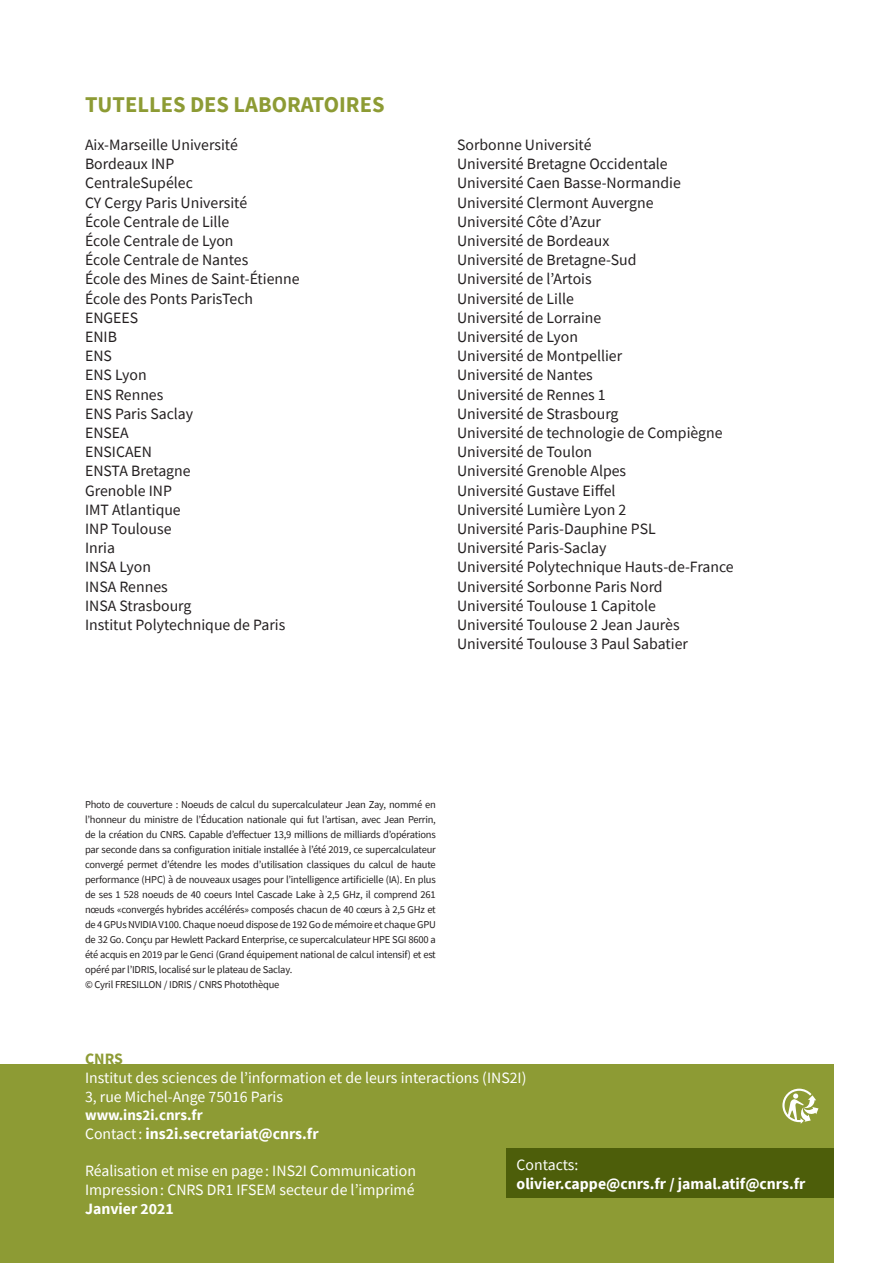
<style>
.page{position:relative;width:893px;height:1263px;background:#fff}
.page>*{position:absolute;margin:0;border:0;box-sizing:border-box;transform-origin:0 0}
.t1{font:700 22.5px "Source Sans Pro";color:#8d9b34}
.t2{font:15.75px/19.2px "Source Sans Pro";color:#231f20}
.t3{font:15.75px/18.9px "Source Sans Pro";color:#fff}
.t4{font:700 15.75px "Source Sans Pro";color:#fff}
.t5{font:700 15.75px "Source Sans Pro";color:#8d9b34}
.t6{font:700 15px "Source Sans Pro";color:#fff}
.t7{font:10.5px/15px "Source Sans Pro";letter-spacing:-.02em;color:#231f20}
.s1{font-weight:400}
</style>
<div class="page">
<div style="left:0;top:1064px;width:833px;height:199px;background:#8d9b34"></div>
<svg style="left:782px;top:1089px;width:36px;height:35px"></svg>
<div style="left:506px;top:1148px;width:327px;height:50px;background:#4d5e0a"></div>
<h1 class="t1" style="left:85px;top:89px;width:301px">TUTELLES DES LABORATOIRES</h1>
<p class="t2" style="left:85px;top:135px;width:216px">Aix-Marseille Université<br>Bordeaux INP<br>CentraleSupélec<br>CY Cergy Paris Université<br>École Centrale de Lille<br>École Centrale de Lyon<br>École Centrale de Nantes<br>École des Mines de Saint-Étienne<br>École des Ponts ParisTech<br>ENGEES<br>ENIB<br>ENS<br>ENS Lyon<br>ENS Rennes<br>ENS Paris Saclay<br>ENSEA<br>ENSICAEN<br>ENSTA Bretagne<br>Grenoble INP<br>IMT Atlantique<br>INP Toulouse<br>Inria<br>INSA Lyon<br>INSA Rennes<br>INSA Strasbourg<br>Institut Polytechnique de Paris</p>
<p class="t2" style="left:457px;top:135px;width:278px">Sorbonne Université<br>Université Bretagne Occidentale<br>Université Caen Basse-Normandie<br>Université Clermont Auvergne<br>Université Côte d’Azur<br>Université de Bordeaux<br>Université de Bretagne-Sud<br>Université de l’Artois<br>Université de Lille<br>Université de Lorraine<br>Université de Lyon<br>Université de Montpellier<br>Université de Nantes<br>Université de Rennes 1<br>Université de Strasbourg<br>Université de technologie de Compiègne<br>Université de Toulon<br>Université Grenoble Alpes<br>Université Gustave Eiffel<br>Université Lumière Lyon 2<br>Université Paris-Dauphine PSL<br>Université Paris-Saclay<br>Université Polytechnique Hauts-de-France<br>Université Sorbonne Paris Nord<br>Université Toulouse 1 Capitole<br>Université Toulouse 2 Jean Jaurès<br>Université Toulouse 3 Paul Sabatier</p>
<p class="t7" style="left:85px;top:797px;width:352px">Photo de couverture : Noeuds de calcul du supercalculateur Jean Zay, nommé en l’honneur du ministre de l’Éducation nationale qui fut l’artisan, avec Jean Perrin, de la création du CNRS. Capable d’effectuer 13,9 millions de milliards d’opérations par seconde dans sa configuration initiale installée à l’été 2019, ce supercalculateur convergé permet d’étendre les modes d’utilisation classiques du calcul de haute performance (HPC) à de nouveaux usages pour l’intelligence artificielle (IA). En plus de ses 1 528 noeuds de 40 coeurs Intel Cascade Lake à 2,5 GHz, il comprend 261 nœuds «convergés hybrides accélérés» composés chacun de 40 cœurs à 2,5 GHz et de 4 GPUs NVIDIA V100. Chaque noeud dispose de 192 Go de mémoire et chaque GPU de 32 Go. Conçu par Hewlett Packard Enterprise, ce supercalculateur HPE SGI 8600 a été acquis en 2019 par le Genci (Grand équipement national de calcul intensif) et est opéré par l’IDRIS, localisé sur le plateau de Saclay.<br>© Cyril FRESILLON / IDRIS / CNRS Photothèque</p>
<p class="t5" style="left:85px;top:1048px;width:39px">CNRS</p>
<p class="t3" style="left:85px;top:1068px;width:443px">Institut des sciences de l’information et de leurs interactions (INS2I)<br>3, rue Michel-Ange 75016 Paris</p>
<p class="t6" style="left:85px;top:1105px;width:119px">www.ins2i.cnrs.fr</p>
<p class="t4" style="left:85px;top:1123px;width:235px"><span class="s1">Contact:</span> ins2i.secretariat@cnrs.fr</p>
<p class="t3" style="left:85px;top:1161px;width:332px">Réalisation et mise en page : INS2I Communication<br>Impression: CNRS DR1 IFSEM secteur de l’imprimé</p>
<p class="t4" style="left:85px;top:1198px;width:90px">Janvier 2021</p>
<p class="t3" style="left:517px;top:1155px;width:63px">Contacts:</p>
<p class="t4" style="left:517px;top:1172px;width:290px">olivier.cappe@cnrs.fr / jamal.atif@cnrs.fr</p>
</div>
